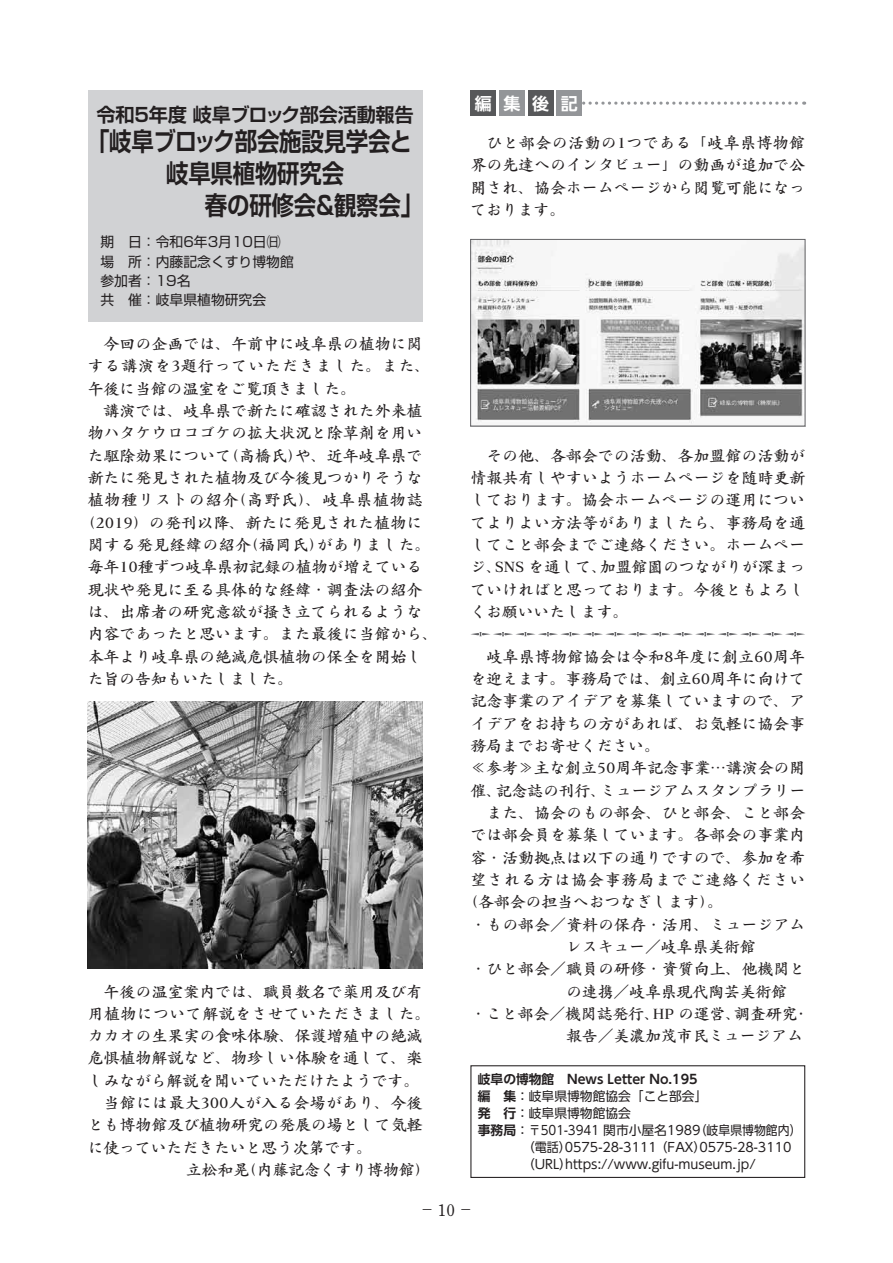
<style>
.page{position:relative;width:893px;height:1263px;background:#fff}
.page>*{position:absolute;margin:0;border:0;box-sizing:border-box;transform-origin:0 0}
.t1{font:700 25.5px/32px "Shin Go Pr 6 N De";letter-spacing:-.01em;color:#231f20;text-align:center;scale:.88 1}
.t2{font:700 19.2px "Shin Go Pr 6 N De";letter-spacing:-.01em;color:#231f20}
.t3{font:700 16.95px "UD Shin Go Pr 6 N De";color:#fff}
.t4{font:15.9px/22.4px "Greco Std DB";color:#231f20;text-align:justify}
.t5{font:15.9px "Greco Std DB";letter-spacing:.025em;color:#231f20}
.t6{font:15.9px "Greco Std DB";letter-spacing:.055em;color:#231f20}
.t7{font:13.8px/19.2px "Shin Go Pr 6 N";color:#231f20}
.t8{font:12.75px "UD Shin Go Pr 6 N";color:#231f20}
.t9{font:700 12.75px "UD Shin Go Pr 6 N De";color:#231f20}
.t10{font:700 12px "Futo Min A101 Pr 6 N";color:#231f20;scale:.73 1}
.s1{font-family:"UD Shin Go Pr 6 N De";font-weight:700}
.s2{font-size:15.9px}
</style>
<div class="page">
<div style="left:470px;top:1065px;width:335px;height:113px;border:1px solid #231f20"></div>
<img style="left:472px;top:241px;width:331px;height:183px">
<div style="left:470px;top:239px;width:335px;height:187px;border:1px solid #636366"></div>
<svg style="left:471px;top:632px;width:334px;height:4px"></svg>
<svg style="left:582px;top:102px;width:223px;height:3px"></svg>
<div style="left:470px;top:90px;width:26px;height:26px;background:#57585a"></div>
<div style="left:499px;top:90px;width:26px;height:26px;background:#939598"></div>
<div style="left:528px;top:90px;width:25px;height:26px;background:#57585a"></div>
<div style="left:556px;top:90px;width:26px;height:26px;background:#939598"></div>
<img style="left:88px;top:701px;width:335px;height:268px">
<div style="left:88px;top:90px;width:335px;height:232px;background:#d1d2d4"></div>
<p class="t2" style="left:97px;top:99px;width:319px">令和5年度 岐阜ブロック部会活動報告</p>
<h1 class="t1" style="left:87px;top:125px;width:370px">「岐阜ブロック部会施設見学会と岐阜県植物研究会</h1>
<h1 class="t1" style="left:205px;top:188px;width:250px">春の研修会&amp;観察会」</h1>
<p class="t7" style="left:100px;top:232px;width:195px">期　日：令和6年3月10日㈰場　所：内藤記念くすり博物館参加者：19名<br>共　催：岐阜県植物研究会</p>
<p class="t4" style="left:88px;top:331px;width:344px;text-align:left;text-indent:16px">今回の企画では、午前中に岐阜県の植物に関する講演を3題行っていただきました。また、午後に当館の温室をご覧頂きました。</p>
<p class="t4" style="left:104px;top:398px;width:320px">講演では、岐阜県で新たに確認された外来植</p>
<p class="t4" style="left:88px;top:421px;width:336px">物ハタケウロコゴケの拡大状況と除草剤を用い</p>
<p class="t4" style="left:88px;top:443px;width:336px">た駆除効果について（高橋氏）や、近年岐阜県で</p>
<p class="t4" style="left:88px;top:465px;width:336px">新たに発見された植物及び今後見つかりそうな</p>
<p class="t6" style="left:88px;top:489px;width:336px">植物種リストの紹介（高野氏）、岐阜県植物誌</p>
<p class="t4" style="left:80px;top:510px;width:344px">（2019）の発刊以降、新たに発見された植物に</p>
<p class="t5" style="left:88px;top:534px;width:344px">関する発見経緯の紹介（福岡氏）がありました。</p>
<p class="t4" style="left:88px;top:555px;width:336px">毎年10種ずつ岐阜県初記録の植物が増えている</p>
<p class="t4" style="left:88px;top:577px;width:336px">現状や発見に至る具体的な経緯・調査法の紹介</p>
<p class="t4" style="left:88px;top:599px;width:336px">は、出席者の研究意欲が掻き立てられるような</p>
<p class="t4" style="left:88px;top:622px;width:352px">内容であったと思います。また最後に当館から、</p>
<p class="t4" style="left:88px;top:644px;width:336px">本年より岐阜県の絶滅危惧植物の保全を開始し</p>
<p class="t4" style="left:88px;top:666px;width:207px">た旨の告知もいたしました。</p>
<p class="t4" style="left:104px;top:979px;width:320px">午後の温室案内では、職員数名で薬用及び有</p>
<p class="t5" style="left:88px;top:1003px;width:344px">用植物について解説をさせていただきました。</p>
<p class="t4" style="left:88px;top:1023px;width:336px">カカオの生果実の食味体験、保護増殖中の絶滅</p>
<p class="t4" style="left:88px;top:1046px;width:336px">危惧植物解説など、物珍しい体験を通して、楽</p>
<p class="t4" style="left:88px;top:1068px;width:333px">しみながら解説を聞いていただけたようです。</p>
<p class="t4" style="left:104px;top:1090px;width:320px">当館には最大300人が入る会場があり、今後</p>
<p class="t4" style="left:88px;top:1113px;width:336px">とも博物館及び植物研究の発展の場として気軽</p>
<p class="t4" style="left:88px;top:1135px;width:286px">に使っていただきたいと思う次第です。</p>
<p class="t4" style="left:186px;top:1157px;width:246px">立松和晃（内藤記念くすり博物館）</p>
<p class="t3" style="left:475px;top:89px;width:105px">編集後記</p>
<p class="t4" style="left:470px;top:131px;width:336px;text-indent:16px">ひと部会の活動の1つである「岐阜県博物館界の先達へのインタビュー」の動画が追加で公開され、協会ホームページから閲覧可能になっております。</p>
<p class="t4" style="left:470px;top:443px;width:336px;text-indent:16px">その他、各部会での活動、各加盟館の活動が情報共有しやすいようホームページを随時更新しております。協会ホームページの運用についてよりよい方法等がありましたら、事務局を通してこと部会までご連絡ください。ホームページ、SNS を通して、加盟館園のつながりが深まっていければと思っております。今後ともよろしくお願いいたします。</p>
<p class="t4" style="left:486px;top:644px;width:320px">岐阜県博物館協会は令和8年度に創立60周年</p>
<p class="t4" style="left:470px;top:666px;width:336px">を迎えます。事務局では、創立60周年に向けて</p>
<p class="t4" style="left:470px;top:689px;width:336px">記念事業のアイデアを募集していますので、ア</p>
<p class="t4" style="left:470px;top:711px;width:336px">イデアをお持ちの方があれば、お気軽に協会事</p>
<p class="t4" style="left:470px;top:733px;width:191px">務局までお寄せください。</p>
<p class="t4" style="left:470px;top:756px;width:336px">≪参考≫主な創立50周年記念事業…講演会の開</p>
<p class="t4" style="left:470px;top:778px;width:336px">催、記念誌の刊行、ミュージアムスタンプラリー</p>
<p class="t4" style="left:486px;top:800px;width:320px">また、協会のもの部会、ひと部会、こと部会</p>
<p class="t4" style="left:470px;top:823px;width:336px">では部会員を募集しています。各部会の事業内</p>
<p class="t4" style="left:470px;top:845px;width:336px">容・活動拠点は以下の通りですので、参加を希</p>
<p class="t6" style="left:470px;top:869px;width:336px">望される方は協会事務局までご連絡ください</p>
<p class="t4" style="left:462px;top:890px;width:262px">（各部会の担当へおつなぎします）。</p>
<p class="t4" style="left:470px;top:912px;width:336px">・もの部会／資料の保存・活用、ミュージアム</p>
<p class="t4" style="left:566px;top:934px;width:191px">レスキュー／岐阜県美術館</p>
<p class="t4" style="left:470px;top:957px;width:336px">・ひと部会／職員の研修・資質向上、他機関と</p>
<p class="t4" style="left:566px;top:979px;width:223px">の連携／岐阜県現代陶芸美術館</p>
<p class="t4" style="left:470px;top:1001px;width:340px">・こと部会／機関誌発行、HP の運営、調査研究・</p>
<p class="t4" style="left:566px;top:1023px;width:238px">報告／美濃加茂市民ミュージアム</p>
<p class="t9" style="left:478px;top:1069px;width:221px">岐阜の博物館　News Letter No.195</p>
<p class="t8" style="left:478px;top:1086px;width:231px"><span class="s1">編　集</span>：岐阜県博物館協会「こと部会」</p>
<p class="t8" style="left:478px;top:1103px;width:155px"><span class="s1">発　行</span>：岐阜県博物館協会</p>
<p class="t8" style="left:478px;top:1120px;width:325px"><span class="s1">事務局</span>：〒501-3941 関市小屋名1989（岐阜県博物館内）</p>
<p class="t8" style="left:522px;top:1137px;width:271px">（電話）0575-28-3111 （FAX）0575-28-3110</p>
<p class="t8" style="left:522px;top:1154px;width:235px">（URL）https://www.gifu-museum.jp/</p>
<p class="t10" style="left:423px;top:1200px;width:66px">― <span class="s2">10</span>―</p>
</div>
